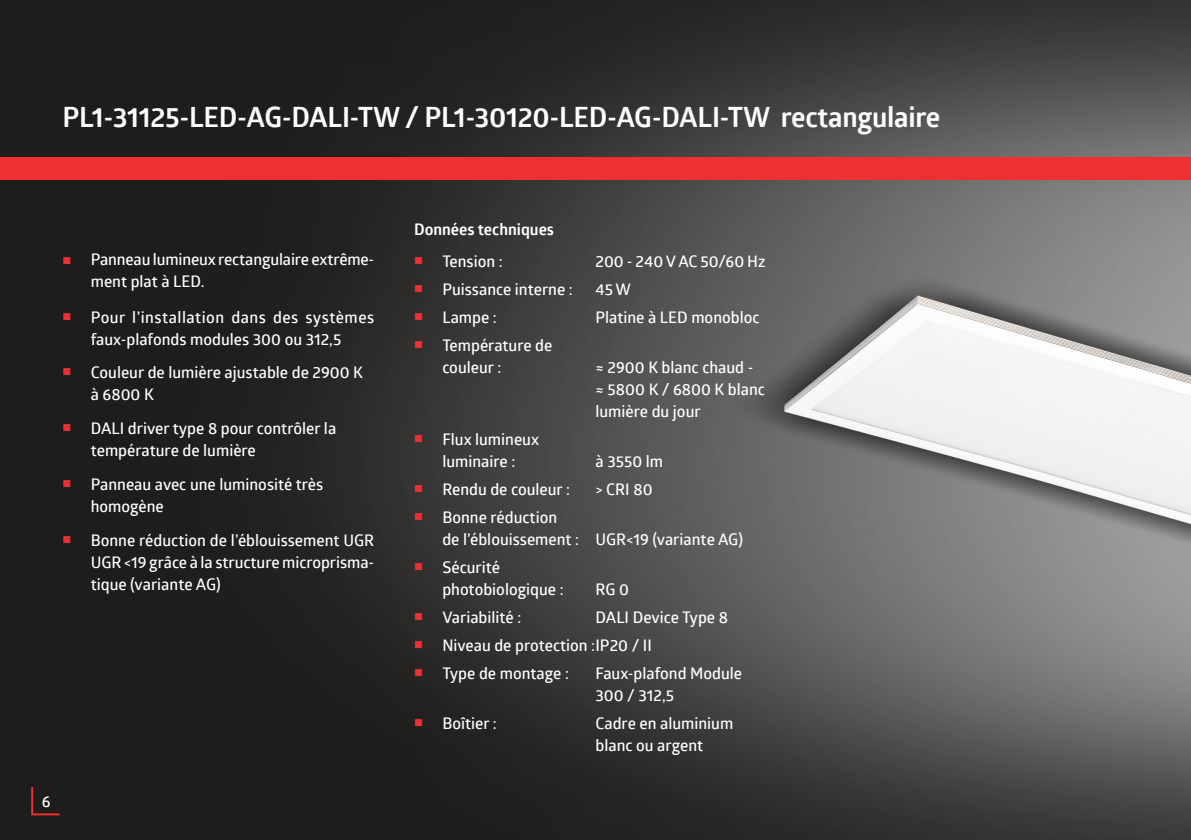
<style>
.page{position:relative;width:1191px;height:840px;background:#fff}
.page>*{position:absolute;margin:0;border:0;box-sizing:border-box;transform-origin:0 0}
.t1{font:700 28px "Glober";letter-spacing:-.01em;color:#fff}
.t2{font:600 16px/22px "Glober";color:#fff}
.t3{font:600 16px/22px "Glober";letter-spacing:.025em;color:#fff;text-align:center}
.t4{font:700 16px "Glober";color:#fff}
.s1{color:#ee3033}
</style>
<div class="page">
<img style="left:0;top:0;width:1191px;height:839px">
<div style="left:0;top:157px;width:1191px;height:23px;background:#ee3033"></div>
<svg style="left:30px;top:784px;width:32px;height:31px"></svg>
<p class="t1" style="left:62px;top:97px;width:879px">PL1-31125-LED-AG-DALI-TW / PL1-30120-LED-AG-DALI-TW rectangulaire</p>
<p class="t2" style="left:91px;top:247px;width:285px;text-indent:-28px"><span class="s1">■</span> Panneau lumineux rectangulaire extrême&shy;ment plat à LED.</p>
<p class="t3" style="left:62px;top:305px;width:313px"><span class="s1">■</span> Pour l’installation dans des systèmes faux-plafonds modules 300 ou 312,5</p>
<p class="t2" style="left:91px;top:361px;width:274px;text-indent:-28px"><span class="s1">■</span> Couleur de lumière ajustable de 2900 K à 6800 K</p>
<p class="t2" style="left:91px;top:416px;width:247px;text-indent:-28px"><span class="s1">■</span> DALI driver type 8 pour contrôler la température de lumière</p>
<p class="t2" style="left:91px;top:472px;width:234px;text-indent:-28px"><span class="s1">■</span> Panneau avec une luminosité très homogène</p>
<p class="t2" style="left:91px;top:528px;width:285px;text-align:justify;text-indent:-28px"><span class="s1">■</span> Bonne réduction de l’éblouissement UGR UGR &lt;19 grâce à la structure microprisma&shy;tique (variante AG)</p>
<p class="t2" style="left:42px;top:788px;width:10px">6</p>
<p class="t4" style="left:414px;top:218px;width:142px">Données techniques</p>
<p class="t2" style="left:414px;top:249px;width:90px"><span class="s1">■</span> Tension :</p>
<p class="t2" style="left:595px;top:249px;width:172px">200 - 240 V AC 50/60 Hz</p>
<p class="t2" style="left:414px;top:277px;width:160px"><span class="s1">■</span> Puissance interne :</p>
<p class="t2" style="left:595px;top:277px;width:37px">45W</p>
<p class="t2" style="left:414px;top:305px;width:84px"><span class="s1">■</span> Lampe :</p>
<p class="t2" style="left:595px;top:305px;width:166px">Platine à LED monobloc</p>
<p class="t2" style="left:442px;top:333px;width:112px;text-indent:-28px"><span class="s1">■</span> Température de couleur :</p>
<p class="t2" style="left:595px;top:355px;width:171px">≈ 2900 K blanc chaud - ≈ 5800 K / 6800 K blanc lumière du jour</p>
<p class="t2" style="left:414px;top:427px;width:127px;text-align:center"><span class="s1">■</span> Flux lumineux luminaire :</p>
<p class="t2" style="left:595px;top:449px;width:69px">à 3550 lm</p>
<p class="t2" style="left:414px;top:477px;width:157px"><span class="s1">■</span> Rendu de couleur :</p>
<p class="t2" style="left:595px;top:477px;width:59px">&gt; CRI 80</p>
<p class="t2" style="left:442px;top:505px;width:302px;text-indent:-28px"><span class="s1">■</span> Bonne réduction<br>de l’éblouissement : UGR&lt;19 (variante AG)</p>
<p class="t2" style="left:442px;top:555px;width:123px;text-indent:-28px"><span class="s1">■</span> Sécurité photobiologique :</p>
<p class="t2" style="left:595px;top:577px;width:35px">RG 0</p>
<p class="t2" style="left:414px;top:605px;width:109px"><span class="s1">■</span> Variabilité :</p>
<p class="t2" style="left:595px;top:605px;width:134px">DALI Device Type 8</p>
<p class="t2" style="left:414px;top:633px;width:239px"><span class="s1">■</span> Niveau de protection :IP20 / II</p>
<p class="t2" style="left:414px;top:661px;width:156px"><span class="s1">■</span> Type de montage :</p>
<p class="t2" style="left:595px;top:661px;width:148px">Faux-plafond Module<br>300 / 312,5</p>
<p class="t2" style="left:414px;top:711px;width:84px"><span class="s1">■</span> Boîtier :</p>
<p class="t2" style="left:595px;top:711px;width:139px">Cadre en aluminium blanc ou argent</p>
</div>
